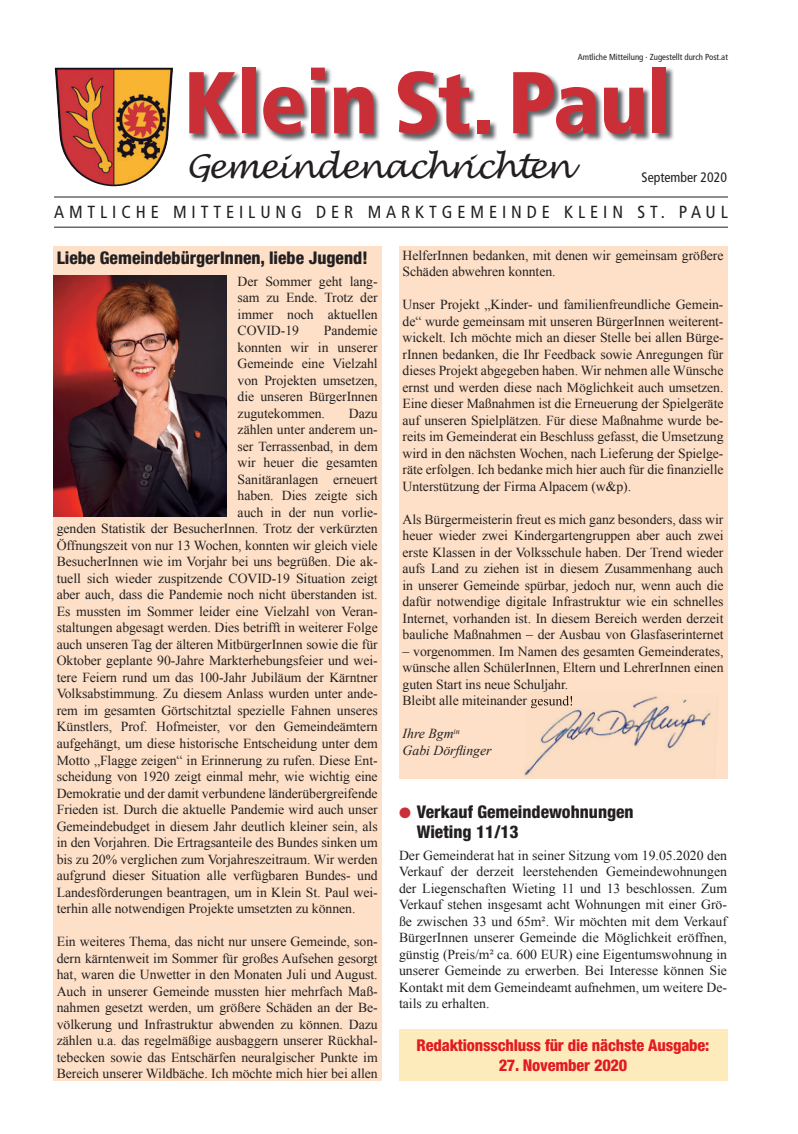
<style>
.page{position:relative;width:798px;height:1134px;background:#fff}
.page>*{position:absolute;margin:0;border:0;box-sizing:border-box;transform-origin:0 0}
.t1{font:900 condensed 87.5px "Frutiger";letter-spacing:-.01em;color:#ca2f38}
.t2{font:italic 32.5px "Lucida Handwriting";letter-spacing:-.035em;color:#231f20}
.t3{font:800 condensed 17.5px/20px "Helvetica Neue";color:#231f20}
.t4{font:condensed 17.5px "Frutiger";letter-spacing:.28em;color:#231f20}
.t5{font:800 condensed 16.25px "Helvetica Neue";letter-spacing:-.01em;color:#e21a21}
.t6{font:13.75px/16.5px "Times New Roman";letter-spacing:-.005em;color:#231f20;text-align:justify}
.t7{font:italic 13.75px/16.5px "Times New Roman";color:#231f20}
.t8{font:condensed 13.75px "Frutiger";color:#231f20}
.t9{font:condensed 8.75px "Frutiger";color:#231f20}
.s1{color:#ca2f38}
</style>
<div class="page">
<img style="left:55px;top:68px;width:118px;height:118px">
<img style="left:189px;top:68px;width:484px;height:74px">
<hr style="left:54px;top:197px;width:673px;height:1px;background:#231f20">
<hr style="left:54px;top:227px;width:673px;height:1px;background:#231f20">
<div style="left:53px;top:247px;width:328px;height:834px;background:#fde0c7"></div>
<div style="left:399px;top:247px;width:327px;height:532px;background:#fde0c7"></div>
<img style="left:53px;top:276px;width:174px;height:240px">
<img style="left:524px;top:696px;width:187px;height:80px">
<img style="left:527px;top:696px;width:45px;height:12px">
<div style="left:399px;top:1030px;width:327px;height:51px;background:#feebbb"></div>
<p class="t9" style="left:577px;top:52px;width:152px">Amtliche Mitteilung · Zugestellt durch Post.at</p>
<h1 class="t1" style="left:183px;top:50px;width:489px">Klein St. Paul</h1>
<h2 class="t2" style="left:186px;top:147px;width:387px">Gemeindenachrichten</h2>
<p class="t4" style="left:54px;top:202px;width:675px">AMTLICHE MITTEILUNG DER MARKTGEMEINDE KLEIN ST. PAUL</p>
<p class="t8" style="left:641px;top:169px;width:87px">September 2020</p>
<p class="t3" style="left:57px;top:248px;width:313px">Liebe GemeindebürgerInnen, liebe Jugend!</p>
<p class="t6" style="left:237px;top:273px;width:141px">Der Sommer geht lang&shy;sam zu Ende. Trotz der immer noch aktuellen COVID-19</p>
<p class="t6" style="left:237px;top:322px;width:141px;text-indent:86px">Pandemie konnten wir in unserer Gemeinde eine Vielzahl von Projekten umsetzen, die unseren BürgerInnen zugutekommen.</p>
<p class="t6" style="left:349px;top:405px;width:30px">Dazu</p>
<p class="t6" style="left:237px;top:421px;width:141px">zählen unter anderem un-</p>
<p class="t6" style="left:237px;top:438px;width:141px">ser Terrassenbad, in dem</p>
<p class="t6" style="left:237px;top:454px;width:141px">wir heuer die gesamten</p>
<p class="t6" style="left:237px;top:471px;width:141px">Sanitäranlagen erneuert</p>
<p class="t6" style="left:237px;top:487px;width:141px">haben. Dies zeigte sich</p>
<p class="t6" style="left:237px;top:504px;width:141px">auch in der nun vorlie-</p>
<p class="t6" style="left:57px;top:520px;width:322px">genden Statistik der BesucherInnen. Trotz der verkürzten</p>
<p class="t6" style="left:57px;top:537px;width:322px">Öffnungszeit von nur 13 Wochen, konnten wir gleich viele</p>
<p class="t6" style="left:57px;top:553px;width:322px">Besucher Innen wie im Vorjahr bei uns begrüßen. Die ak-</p>
<p class="t6" style="left:57px;top:570px;width:322px">tuell sich wieder zuspitzende COVID-19 Situation zeigt</p>
<p class="t6" style="left:57px;top:586px;width:322px">aber auch, dass die Pandemie noch nicht überstanden ist.</p>
<p class="t6" style="left:57px;top:603px;width:322px">Es mussten im Sommer leider eine Vielzahl von Veran-</p>
<p class="t6" style="left:57px;top:619px;width:322px">staltungen abgesagt werden. Dies betrifft in weiterer Folge</p>
<p class="t6" style="left:57px;top:636px;width:322px">auch unseren Tag der älteren MitbürgerInnen sowie die für</p>
<p class="t6" style="left:57px;top:652px;width:322px">Oktober geplante 90-Jahre Markterhebungsfeier und wei-</p>
<p class="t6" style="left:57px;top:669px;width:322px">tere Feiern rund um das 100-Jahr Jubiläum der Kärntner</p>
<p class="t6" style="left:57px;top:685px;width:322px">Volksabstimmung. Zu diesem Anlass wurden unter ande-</p>
<p class="t6" style="left:57px;top:702px;width:322px">rem im gesamten Görtschitztal spezielle Fahnen unseres</p>
<p class="t6" style="left:57px;top:718px;width:322px">Künstlers, Prof. Hofmeister, vor den Gemeindeämtern</p>
<p class="t6" style="left:57px;top:735px;width:322px">aufgehängt, um diese historische Entscheidung unter dem</p>
<p class="t6" style="left:57px;top:751px;width:322px">Motto „Flagge zeigen“ in Erinnerung zu rufen. Diese Ent-</p>
<p class="t6" style="left:57px;top:768px;width:322px">scheidung von 1920 zeigt einmal mehr, wie wichtig eine</p>
<p class="t6" style="left:57px;top:784px;width:322px">Demokratie und der damit verbundene länderübergreifende</p>
<p class="t6" style="left:57px;top:801px;width:322px">Frieden ist. Durch die aktuelle Pandemie wird auch unser</p>
<p class="t6" style="left:57px;top:817px;width:322px">Gemeindebudget in diesem Jahr deutlich kleiner sein, als</p>
<p class="t6" style="left:57px;top:834px;width:322px">in den Vorjahren. Die Ertragsanteile des Bundes sinken um</p>
<p class="t6" style="left:57px;top:850px;width:322px">bis zu 20% verglichen zum Vorjahreszeitraum. Wir werden</p>
<p class="t6" style="left:57px;top:867px;width:322px">aufgrund dieser Situation alle verfügbaren Bundes- und</p>
<p class="t6" style="left:57px;top:883px;width:322px">Landesförderungen beantragen, um in Klein St. Paul wei-</p>
<p class="t6" style="left:57px;top:900px;width:300px">terhin alle notwendigen Projekte umsetzten zu können.</p>
<p class="t6" style="left:57px;top:933px;width:322px">Ein weiteres Thema, das nicht nur unsere Gemeinde, son&shy;dern kärntenweit im Sommer für großes Aufsehen gesorgt hat, waren die Unwetter in den Monaten Juli und August.<br>Auch in unserer Gemeinde mussten hier mehrfach Maß&shy;nahmen gesetzt werden, um größere Schäden an der Be&shy;völkerung und Infrastruktur abwenden zu können. Dazu zählen u.a. das regelmäßige ausbaggern unserer Rückhal&shy;tebecken sowie das Entschärfen neuralgischer Punkte im Bereich unserer Wildbäche. Ich möchte mich hier bei allen</p>
<p class="t6" style="left:402px;top:247px;width:322px">HelferInnen bedanken, mit denen wir gemeinsam größere<br>Schäden abwehren konnten.</p>
<p class="t6" style="left:402px;top:296px;width:322px">Unser Projekt „Kinder- und familienfreundliche Gemein&shy;de“ wurde gemeinsam mit unseren BürgerInnen weiterent&shy;wickelt. Ich möchte mich an dieser Stelle bei allen Bürge&shy;rInnen bedanken, die Ihr Feedback sowie Anregungen für dieses Projekt abgegeben haben. Wir nehmen alle Wünsche ernst und werden diese nach Möglichkeit auch umsetzen.<br>Eine dieser Maßnahmen ist die Erneuerung der Spielgeräte auf unseren Spielplätzen. Für diese Maßnahme wurde be&shy;reits im Gemeinderat ein Beschluss gefasst, die Umsetzung wird in den nächsten Wochen, nach Lieferung der Spielge&shy;räte erfolgen. Ich bedanke mich hier auch für die finanzielle Unterstützung der Firma Alpacem (w&amp;p).</p>
<p class="t6" style="left:402px;top:511px;width:322px">Als Bürgermeisterin freut es mich ganz besonders, dass wir heuer wieder zwei Kindergartengruppen aber auch zwei erste Klassen in der Volksschule haben. Der Trend wieder aufs Land zu ziehen ist in diesem Zusammenhang auch in unserer Gemeinde spürbar, jedoch nur, wenn auch die dafür notwendige digitale Infrastruktur wie ein schnelles Internet, vorhanden ist. In diesem Bereich werden derzeit bauliche Maßnahmen – der Ausbau von Glasfaserinternet</p>
<p class="t6" style="left:402px;top:643px;width:322px;text-align:left">– vorgenommen. Im Namen des gesamten Gemeinderates, wünsche allen SchülerInnen, Eltern und LehrerInnen einen guten Start ins neue Schuljahr.<br>Bleibt alle miteinander gesund!</p>
<p class="t7" style="left:402px;top:725px;width:90px">Ihre Bgm<sup>in<br></sup>Gabi Dörflinger</p>
<p class="t3" style="left:416px;top:802px;width:218px;text-indent:-18px"><span class="s1">●</span> Verkauf Gemeindewohnungen<br>Wieting 11/13</p>
<p class="t6" style="left:399px;top:847px;width:329px">Der Gemeinderat hat in seiner Sitzung vom 19.05.2020 den Verkauf der derzeit leerstehenden Gemeindewohnungen der Liegenschaften Wieting 11 und 13 beschlossen. Zum Verkauf stehen insgesamt acht Wohnungen mit einer Grö&shy;ße zwischen 33 und 65m². Wir möchten mit dem Verkauf BürgerInnen unserer Gemeinde die Möglichkeit eröffnen, günstig (Preis/m² ca. 600 EUR) eine Eigentumswohnung in unserer Gemeinde zu erwerben. Bei Interesse können Sie Kontakt mit dem Gemeindeamt aufnehmen, um weitere De&shy;tails zu erhalten.</p>
<p class="t5" style="left:416px;top:1035px;width:294px">Redaktionsschluss für die nächste Ausgabe:</p>
<p class="t5" style="left:498px;top:1055px;width:130px">27. November 2020</p>
</div>
